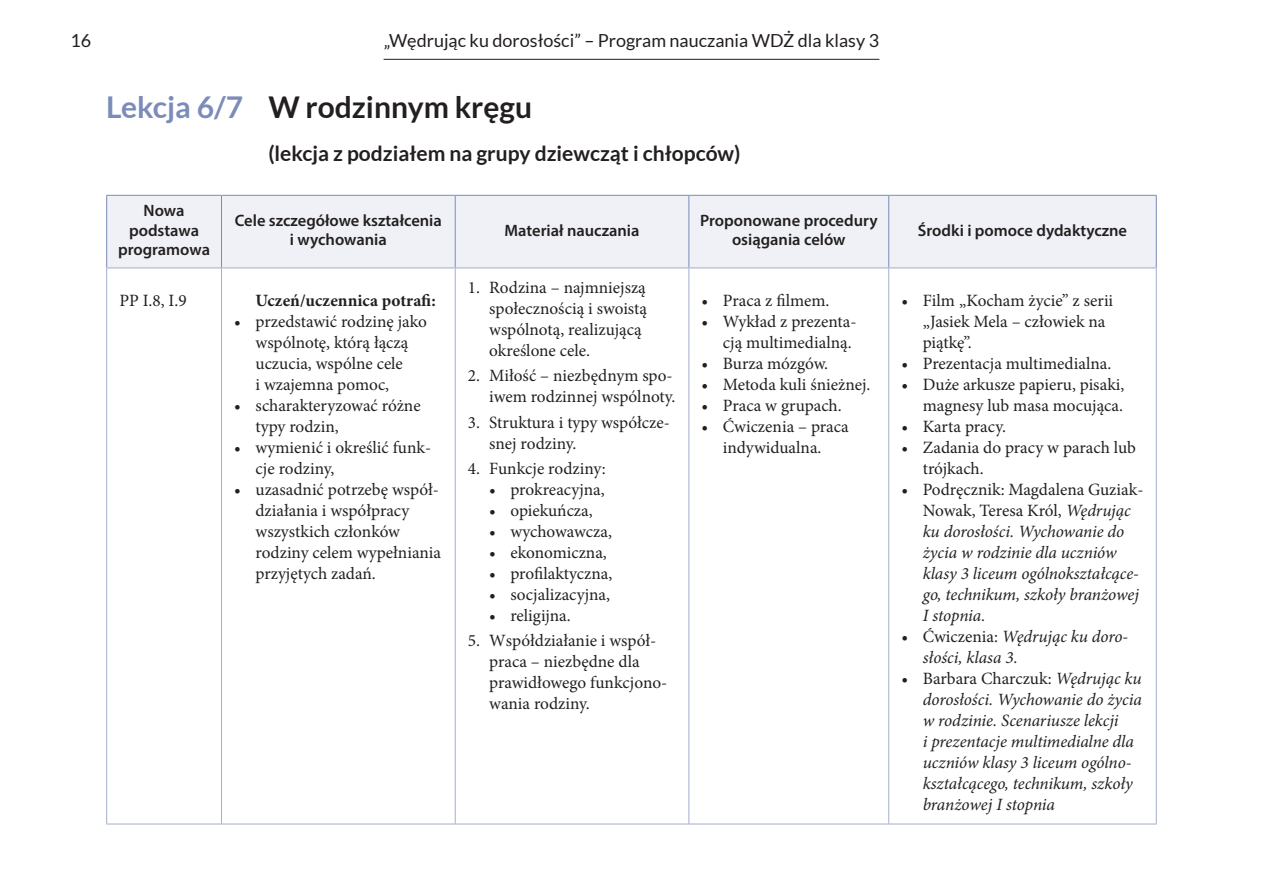
<style>
.page{position:relative;width:1263px;height:893px;background:#fff}
.page>*{position:absolute;margin:0;border:0;box-sizing:border-box;transform-origin:0 0}
.t1{font:700 30px "Lato";color:#231f20}
.t2{font:700 21px "Lato";color:#231f20}
.t3{font:18px "Lato";color:#231f20}
.t4{font:17.25px/21px "Minion Pro";color:#231f20}
.t5{font:italic 17.25px/21px "Minion Pro";letter-spacing:-.005em;color:#231f20}
.t6{font:700 17.25px "Minion Pro";color:#231f20}
.t7{font:600 16.5px/19.5px "Myriad Pro";color:#231f20;text-align:center}
.s1{color:#7b8cba}
.s2{font-style:normal}
</style>
<div class="page">
<hr style="left:384px;top:59px;width:495px;height:1px;background:#231f20">
<div style="left:107px;top:196px;width:1049px;height:72px;background:#eff1f6"></div>
<hr style="left:221px;top:196px;width:1px;height:72px;background:#7b8cba">
<hr style="left:455px;top:196px;width:1px;height:72px;background:#7b8cba">
<hr style="left:688px;top:196px;width:1px;height:72px;background:#7b8cba">
<hr style="left:888px;top:196px;width:1px;height:72px;background:#7b8cba">
<hr style="left:221px;top:268px;width:1px;height:556px;background:#a4adcc">
<hr style="left:455px;top:268px;width:1px;height:556px;background:#a4adcc">
<hr style="left:688px;top:268px;width:1px;height:556px;background:#a4adcc">
<hr style="left:888px;top:268px;width:1px;height:556px;background:#a4adcc">
<hr style="left:106px;top:195px;width:115px;height:1px;background:#7b8cba">
<hr style="left:106px;top:196px;width:1px;height:72px;background:#7b8cba">
<hr style="left:221px;top:195px;width:234px;height:1px;background:#7b8cba">
<hr style="left:455px;top:195px;width:234px;height:1px;background:#7b8cba">
<hr style="left:689px;top:195px;width:200px;height:1px;background:#7b8cba">
<hr style="left:889px;top:195px;width:268px;height:1px;background:#7b8cba">
<hr style="left:1156px;top:196px;width:1px;height:72px;background:#7b8cba">
<hr style="left:106px;top:268px;width:115px;height:1px;background:#a4adcc">
<hr style="left:106px;top:268px;width:1px;height:556px;background:#a4adcc">
<hr style="left:221px;top:268px;width:234px;height:1px;background:#a4adcc">
<hr style="left:455px;top:268px;width:234px;height:1px;background:#a4adcc">
<hr style="left:689px;top:268px;width:200px;height:1px;background:#a4adcc">
<hr style="left:889px;top:268px;width:268px;height:1px;background:#a4adcc">
<hr style="left:1156px;top:268px;width:1px;height:556px;background:#a4adcc">
<hr style="left:106px;top:824px;width:115px;height:1px;background:#a4adcc">
<hr style="left:221px;top:824px;width:234px;height:1px;background:#a4adcc">
<hr style="left:455px;top:824px;width:234px;height:1px;background:#a4adcc">
<hr style="left:689px;top:824px;width:200px;height:1px;background:#a4adcc">
<hr style="left:889px;top:824px;width:268px;height:1px;background:#a4adcc">
<p class="t3" style="left:71px;top:31px;width:22px">16</p>
<p class="t3" style="left:384px;top:31px;width:497px">„Wędrując ku dorosłości” – Program nauczania WDŻ dla klasy 3</p>
<h1 class="t1" style="left:106px;top:90px;width:427px"><span class="s1">Lekcja 6/7</span> W rodzinnym kręgu</h1>
<p class="t2" style="left:268px;top:141px;width:474px">(lekcja z podziałem na grupy dziewcząt i chłopców)</p>
<p class="t7" style="left:118px;top:200px;width:93px">Nowa podstawa programowa</p>
<p class="t7" style="left:235px;top:210px;width:209px">Cele szczegółowe kształcenia i wychowania</p>
<p class="t7" style="left:504px;top:220px;width:136px">Materiał nauczania</p>
<p class="t7" style="left:700px;top:210px;width:179px">Proponowane procedury osiągania celów</p>
<p class="t7" style="left:918px;top:220px;width:211px">Środki i pomoce dydaktyczne</p>
<p class="t4" style="left:119px;top:290px;width:69px">PP I.8, I.9</p>
<p class="t6" style="left:255px;top:288px;width:182px">Uczeń/uczennica potrafi:</p>
<p class="t4" style="left:255px;top:311px;width:173px;text-indent:-21px">• przedstawić rodzinę jako wspólnotę, którą łączą uczucia, wspólne cele<br>i wzajemna pomoc,</p>
<p class="t4" style="left:255px;top:395px;width:167px;text-indent:-21px">• scharakteryzować różne typy rodzin,</p>
<p class="t4" style="left:255px;top:437px;width:177px;text-indent:-21px">• wymienić i określić funk&shy;cje rodziny,</p>
<p class="t4" style="left:255px;top:479px;width:187px;text-indent:-21px">• uzasadnić potrzebę współ&shy;działania i współpracy wszystkich członków rodziny celem wypełniania przyjętych zadań.</p>
<p class="t4" style="left:489px;top:277px;width:159px;text-indent:-21px">1. Rodzina – najmniejszą społecznością i swoistą wspólnotą, realizującą określone cele.</p>
<p class="t4" style="left:468px;top:365px;width:209px;text-align:right">2. Miłość – niezbędnym spo&shy;iwem rodzinnej wspólnoty.</p>
<p class="t4" style="left:489px;top:412px;width:182px;text-indent:-21px">3. Struktura i typy współcze&shy;snej rodziny.</p>
<p class="t4" style="left:468px;top:458px;width:139px">4. Funkcje rodziny:</p>
<p class="t4" style="left:489px;top:479px;width:117px">• prokreacyjna,</p>
<p class="t4" style="left:489px;top:500px;width:105px">• opiekuńcza,</p>
<p class="t4" style="left:489px;top:521px;width:124px">• wychowawcza,</p>
<p class="t4" style="left:489px;top:542px;width:119px">• ekonomiczna,</p>
<p class="t4" style="left:489px;top:563px;width:125px">• profilaktyczna,</p>
<p class="t4" style="left:489px;top:584px;width:122px">• socjalizacyjna,</p>
<p class="t4" style="left:489px;top:605px;width:83px">• religijna.</p>
<p class="t4" style="left:489px;top:630px;width:180px;text-indent:-21px">5. Współdziałanie i współ&shy;praca – niezbędne dla prawidłowego funkcjono&shy;wania rodziny.</p>
<p class="t4" style="left:923px;top:290px;width:192px;text-indent:-21px">• Film „Kocham życie” z serii „Jasiek Mela – człowiek na piątkę”.</p>
<p class="t4" style="left:901px;top:353px;width:211px">• Prezentacja multimedialna.</p>
<p class="t4" style="left:901px;top:374px;width:224px;text-align:right">• Duże arkusze papieru, pisaki, magnesy lub masa mocująca.</p>
<p class="t4" style="left:901px;top:416px;width:106px">• Karta pracy.</p>
<p class="t4" style="left:923px;top:437px;width:215px;text-indent:-21px">• Zadania do pracy w parach lub trójkach.</p>
<p class="t5" style="left:923px;top:479px;width:222px;text-indent:-21px"><span class="s2">• Podręcznik: Magdalena Guziak-<br>Nowak, Teresa Król,</span> Wędrując ku dorosłości. Wychowanie do życia w rodzinie dla uczniów klasy 3 liceum ogólnokształcące&shy;go, technikum, szkoły branżowej<br>I stopnia.</p>
<p class="t5" style="left:923px;top:626px;width:207px;text-indent:-21px"><span class="s2">• Ćwiczenia:</span> Wędrując ku doro&shy;słości, klasa 3.</p>
<p class="t5" style="left:923px;top:668px;width:221px;text-indent:-21px"><span class="s2">• Barbara Charczuk:</span> Wędrując ku dorosłości. Wychowanie do życia w rodzinie. Scenariusze lekcji<br>i prezentacje multimedialne dla uczniów klasy 3 liceum ogólno&shy;kształcącego, technikum, szkoły branżowej I stopnia</p>
<p class="t4" style="left:702px;top:290px;width:129px">• Praca z filmem.</p>
<p class="t4" style="left:702px;top:311px;width:156px;text-align:right">• Wykład z prezenta&shy;cją multimedialną.</p>
<p class="t4" style="left:702px;top:353px;width:128px">• Burza mózgów.</p>
<p class="t4" style="left:702px;top:374px;width:170px">• Metoda kuli śnieżnej.</p>
<p class="t4" style="left:702px;top:395px;width:142px">• Praca w grupach.</p>
<p class="t4" style="left:702px;top:416px;width:149px;text-align:center">• Ćwiczenia – praca indywidualna.</p>
</div>
